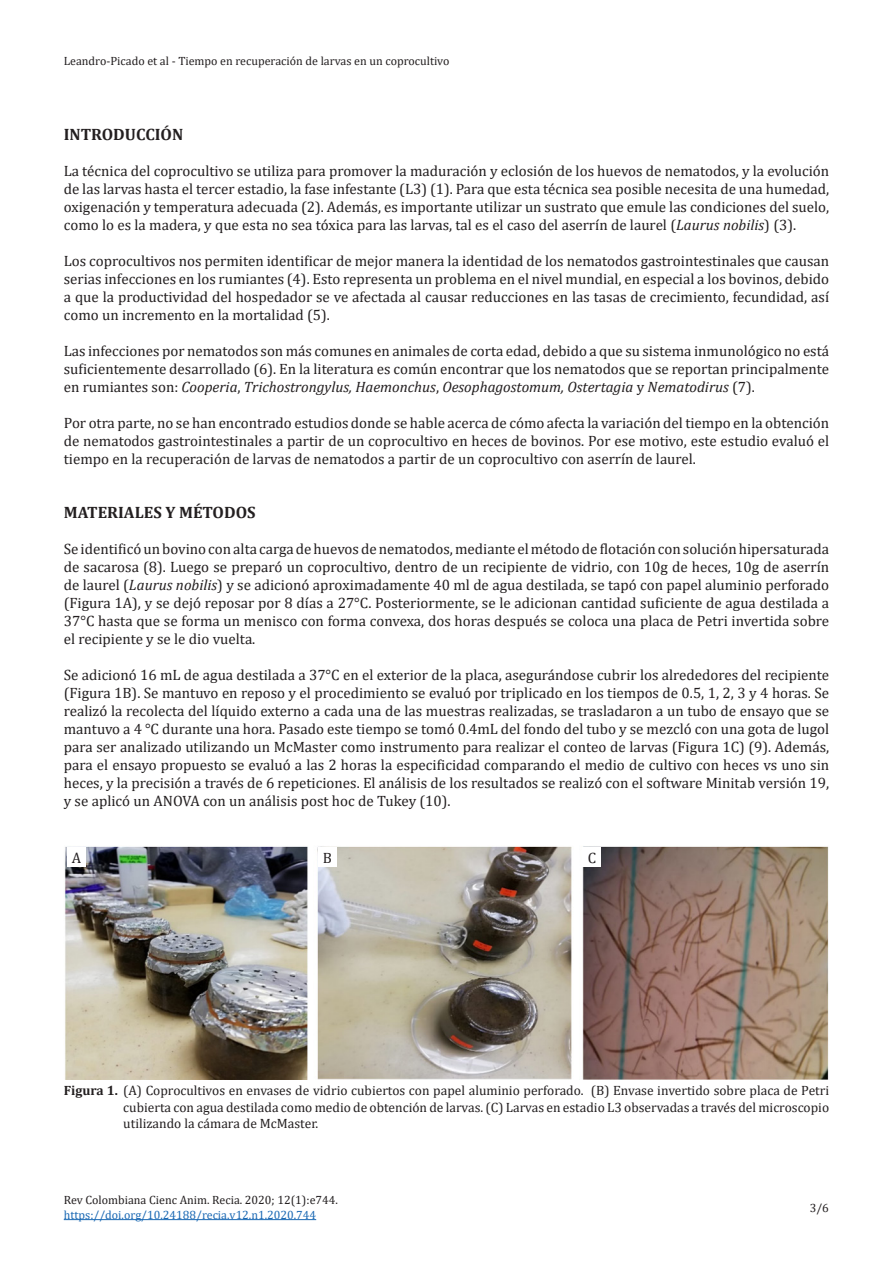
<style>
.page{position:relative;width:893px;height:1263px;background:#fff}
.page>*{position:absolute;margin:0;border:0;box-sizing:border-box;transform-origin:0 0}
.t1{font:700 16.5px "Cambria";color:#231f20}
.t2{font:15px/18px "Cambria";color:#231f20;text-align:justify}
.t3{font:13.5px/16.2px "Cambria";color:#231f20;text-align:justify}
.t4{font:12px "Cambria";color:#231f20}
.t5{font:12px "Cambria";color:#1b69b4}
.s1{font-style:italic}
.s2{font-weight:700}
</style>
<div class="page">
<hr style="left:64px;top:1219px;width:252px;height:1px;background:#1b69b4">
<img style="left:64px;top:846px;width:765px;height:233px">
<div style="left:67px;top:847px;width:19px;height:20px;background:#fff"></div>
<div style="left:583px;top:847px;width:18px;height:20px;background:#fff"></div>
<div style="left:318px;top:847px;width:19px;height:20px;background:#fff"></div>
<p class="t4" style="left:64px;top:53px;width:387px">Leandro-Picado et al - Tiempo en recuperación de larvas en un coprocultivo</p>
<p class="t1" style="left:64px;top:123px;width:121px">INTRODUCCIÓN</p>
<p class="t2" style="left:64px;top:162px;width:767px">La técnica del coprocultivo se utiliza para promover la maduración y eclosión de los huevos de nematodos, y la evolución de las larvas hasta el tercer estadio, la fase infestante (L3) (1). Para que esta técnica sea posible necesita de una humedad, oxigenación y temperatura adecuada (2). Además, es importante utilizar un sustrato que emule las condiciones del suelo, como lo es la madera, y que esta no sea tóxica para las larvas, tal es el caso del aserrín de laurel (<span class="s1">Laurus nobilis</span>) (3).</p>
<p class="t2" style="left:64px;top:252px;width:767px">Los coprocultivos nos permiten identificar de mejor manera la identidad de los nematodos gastrointestinales que causan serias infecciones en los rumiantes (4). Esto representa un problema en el nivel mundial, en especial a los bovinos, debido a que la productividad del hospedador se ve afectada al causar reducciones en las tasas de crecimiento, fecundidad, así como un incremento en la mortalidad (5).</p>
<p class="t2" style="left:64px;top:342px;width:767px">Las infecciones por nematodos son más comunes en animales de corta edad, debido a que su sistema inmunológico no está suficientemente desarrollado (6). En la literatura es común encontrar que los nematodos que se reportan principalmente en rumiantes son: <span class="s1">Cooperia</span>, <span class="s1">Trichostrongylus, Haemonchus</span>, <span class="s1">Oesophagostomum, Ostertagia</span> y <span class="s1">Nematodirus</span> (7).</p>
<p class="t2" style="left:64px;top:414px;width:767px">Por otra parte, no se han encontrado estudios donde se hable acerca de cómo afecta la variación del tiempo en la obtención de nematodos gastrointestinales a partir de un coprocultivo en heces de bovinos. Por ese motivo, este estudio evaluó el tiempo en la recuperación de larvas de nematodos a partir de un coprocultivo con aserrín de laurel.</p>
<p class="t1" style="left:64px;top:501px;width:193px">MATERIALES Y MÉTODOS</p>
<p class="t2" style="left:64px;top:540px;width:767px">Se identificó un bovino con alta carga de huevos de nematodos, mediante el método de flotación con solución hipersaturada de sacarosa (8). Luego se preparó un coprocultivo, dentro de un recipiente de vidrio, con 10g de heces, 10g de aserrín de laurel (<span class="s1">Laurus nobilis</span>) y se adicionó aproximadamente 40 ml de agua destilada, se tapó con papel aluminio perforado (Figura 1A), y se dejó reposar por 8 días a 27°C. Posteriormente, se le adicionan cantidad suficiente de agua destilada a 37°C hasta que se forma un menisco con forma convexa, dos horas después se coloca una placa de Petri invertida sobre el recipiente y se le dio vuelta.</p>
<p class="t2" style="left:64px;top:666px;width:767px">Se adicionó 16 mL de agua destilada a 37°C en el exterior de la placa, asegurándose cubrir los alrededores del recipiente (Figura 1B). Se mantuvo en reposo y el procedimiento se evaluó por triplicado en los tiempos de 0.5, 1, 2, 3 y 4 horas. Se realizó la recolecta del líquido externo a cada una de las muestras realizadas, se trasladaron a un tubo de ensayo que se mantuvo a 4 °C durante una hora. Pasado este tiempo se tomó 0.4mL del fondo del tubo y se mezcló con una gota de lugol para ser analizado utilizando un McMaster como instrumento para realizar el conteo de larvas (Figura 1C) (9). Además, para el ensayo propuesto se evaluó a las 2 horas la especificidad comparando el medio de cultivo con heces vs uno sin heces, y la precisión a través de 6 repeticiones. El análisis de los resultados se realizó con el software Minitab versión 19, y se aplicó un ANOVA con un análisis post hoc de Tukey (10).</p>
<p class="t2" style="left:72px;top:849px;width:11px">A</p>
<p class="t2" style="left:323px;top:849px;width:11px">B</p>
<p class="t2" style="left:588px;top:849px;width:10px">C</p>
<p class="t3" style="left:123px;top:1083px;width:707px;text-indent:-60px"><span class="s2">Figura 1.</span> (A) Coprocultivos en envases de vidrio cubiertos con papel aluminio perforado. (B) Envase invertido sobre placa de Petri cubierta con agua destilada como medio de obtención de larvas. (C) Larvas en estadio L3 observadas a través del microscopio utilizando la cámara de McMaster.</p>
<p class="t4" style="left:64px;top:1193px;width:276px">Rev Colombiana Cienc Anim. Recia. 2020; 12(1):e744.</p>
<p class="t5" style="left:64px;top:1208px;width:254px">https://doi.org/10.24188/recia.v12.n1.2020.744</p>
<p class="t4" style="left:810px;top:1200px;width:21px">3/6</p>
</div>
